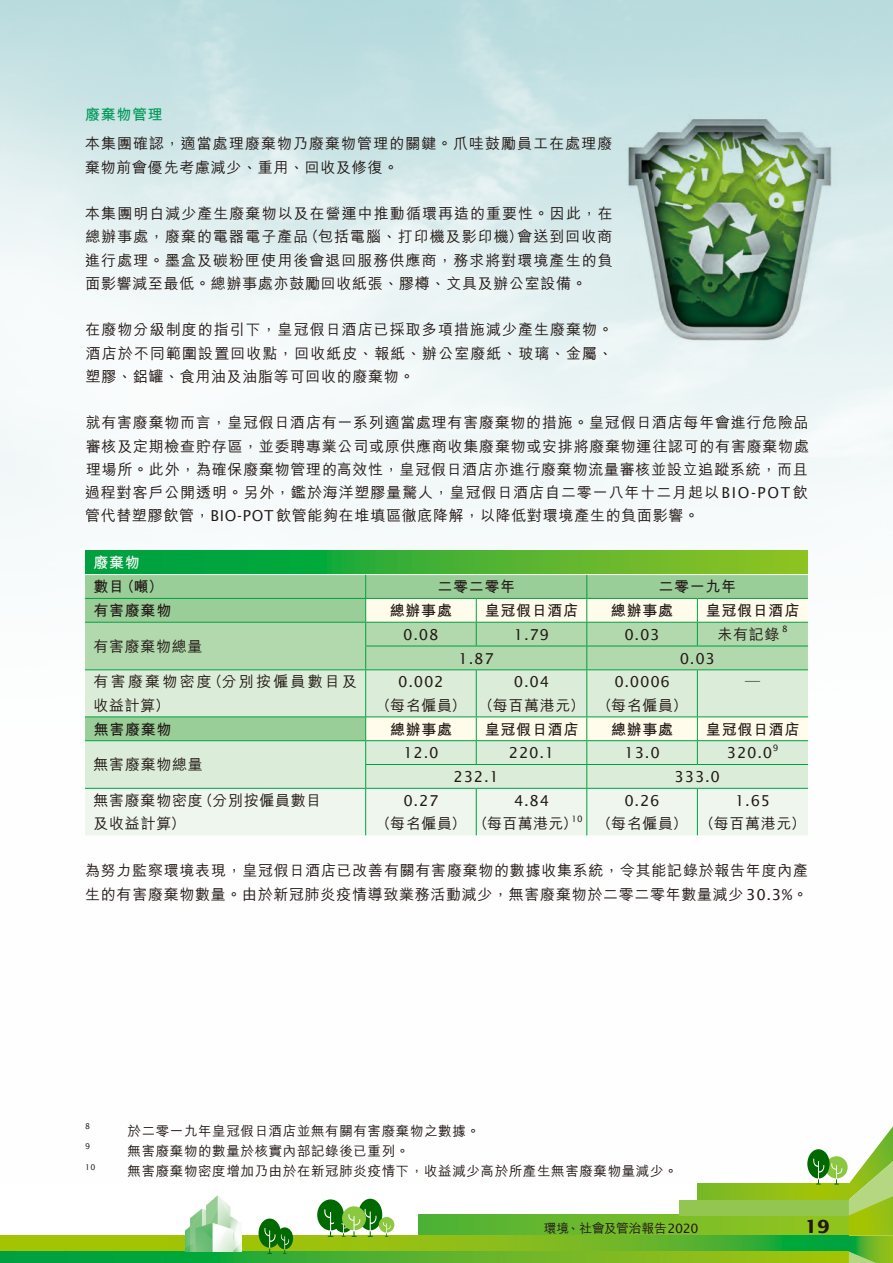
<style>
.page{position:relative;width:893px;height:1263px;background:#fff}
.page>*{position:absolute;margin:0;border:0;box-sizing:border-box;transform-origin:0 0}
.t1{font:700 18px "Lucida Sans Std";color:#231916}
.t2{font:500 15px/23.2px "M Hei HK";letter-spacing:.045em;color:#231916;text-align:justify}
.t3{font:15px "Lucida Sans Std";letter-spacing:.045em;color:#231916}
.t4{font:700 15px "M Hei HK";letter-spacing:.045em;color:#231916}
.t5{font:500 15px/23.2px "M Hei HK";letter-spacing:.07em;color:#231916}
.t6{font:500 15px/23.2px "M Hei HK";letter-spacing:.15em;color:#231916}
.t7{font:700 15px "M Hei HK";letter-spacing:.045em;color:#009859}
.t8{font:700 15px "M Hei HK";color:#fff}
.t9{font:500 13.5px "M Hei HK";letter-spacing:.045em;color:#231916}
.t10{font:500 12.75px "M Hei HK";letter-spacing:-.01em;color:#231916}
.t11{font:8.7px "Lucida Sans Std";color:#231916}
.t12{font:7.8px "Lucida Sans Std";color:#231916}
.s1{font-family:"Lucida Sans Std";font-weight:400}
</style>
<div class="page">
<img style="left:0;top:0;width:893px;height:836px">
<svg style="left:419px;top:1215px;width:388px;height:21px;background:#6fba2b"></svg>
<svg style="left:0;top:1236px;width:807px;height:15px;background:#7fbb19"></svg>
<svg style="left:0;top:1251px;width:807px;height:12px;background:#4cb12e"></svg>
<svg style="left:698px;top:1183px;width:109px;height:16px;background:#8bbd1b"></svg>
<div style="left:679px;top:1199px;width:170px;height:16px;background:#92c651"></div>
<svg style="left:807px;top:1126px;width:86px;height:137px"></svg>
<img style="left:185px;top:1195px;width:57px;height:56px">
<svg style="left:259px;top:1218px;width:34px;height:36px"></svg>
<svg style="left:317px;top:1199px;width:77px;height:38px"></svg>
<svg style="left:85px;top:551px;width:723px;height:23px;background:#3eb033"></svg>
<div style="left:85px;top:670px;width:723px;height:46px;background:#dbedd8"></div>
<hr style="left:85px;top:574px;width:281px;height:1px;background:#fff">
<hr style="left:366px;top:574px;width:110px;height:1px;background:#fff">
<hr style="left:476px;top:574px;width:111px;height:1px;background:#fff">
<hr style="left:587px;top:574px;width:110px;height:1px;background:#fff">
<hr style="left:697px;top:574px;width:111px;height:1px;background:#fff">
<svg style="left:85px;top:575px;width:723px;height:94px;background:#afd8ab"></svg>
<hr style="left:697px;top:646px;width:111px;height:1px;background:#00a041">
<hr style="left:85px;top:669px;width:281px;height:1px;background:#00a041">
<hr style="left:366px;top:669px;width:110px;height:1px;background:#00a041">
<hr style="left:365px;top:670px;width:1px;height:46px;background:#00a041">
<hr style="left:476px;top:669px;width:111px;height:1px;background:#00a041">
<hr style="left:476px;top:670px;width:1px;height:46px;background:#00a041">
<hr style="left:587px;top:669px;width:110px;height:1px;background:#00a041">
<hr style="left:586px;top:670px;width:1px;height:46px;background:#00a041">
<hr style="left:697px;top:669px;width:111px;height:1px;background:#00a041">
<hr style="left:697px;top:670px;width:1px;height:46px;background:#00a041">
<hr style="left:85px;top:716px;width:281px;height:1px;background:#00a041">
<hr style="left:366px;top:716px;width:110px;height:1px;background:#00a041">
<hr style="left:476px;top:716px;width:111px;height:1px;background:#00a041">
<hr style="left:587px;top:716px;width:110px;height:1px;background:#00a041">
<hr style="left:697px;top:716px;width:111px;height:1px;background:#00a041">
<svg style="left:85px;top:717px;width:723px;height:118px;background:#dceeda"></svg>
<hr style="left:697px;top:764px;width:111px;height:1px;background:#00a041">
<hr style="left:85px;top:788px;width:281px;height:1px;background:#00a041">
<hr style="left:366px;top:788px;width:110px;height:1px;background:#00a041">
<hr style="left:365px;top:789px;width:1px;height:46px;background:#00a041">
<hr style="left:476px;top:788px;width:111px;height:1px;background:#00a041">
<hr style="left:476px;top:789px;width:1px;height:46px;background:#00a041">
<hr style="left:587px;top:788px;width:110px;height:1px;background:#00a041">
<hr style="left:586px;top:789px;width:1px;height:46px;background:#00a041">
<hr style="left:697px;top:788px;width:111px;height:1px;background:#00a041">
<hr style="left:697px;top:789px;width:1px;height:46px;background:#00a041">
<img style="left:625px;top:94px;width:240px;height:258px">
<p class="t7" style="left:85px;top:103px;width:79px">廢棄物管理</p>
<p class="t5" style="left:85px;top:131px;width:529px">本集團確認，適當處理廢棄物乃廢棄物管理的關鍵。爪哇鼓勵員工在處理廢棄物前會優先考慮減少、重用、回收及修復。</p>
<p class="t2" style="left:85px;top:201px;width:529px">本集團明白減少產生廢棄物以及在營運中推動循環再造的重要性。因此，在總辦事處，廢棄的電器電子產品（包括電腦、打印機及影印機）會送到回收商進行處理。墨盒及碳粉匣使用後會退回服務供應商，務求將對環境產生的負面影響減至最低。總辦事處亦鼓勵回收紙張、膠樽、文具及辦公室設備。</p>
<p class="t2" style="left:86px;top:317px;width:529px">在廢物分級制度的指引下，皇冠假日酒店已採取多項措施減少產生廢棄物。酒店於不同範圍設置回收點，回收紙皮、報紙、辦公室廢紙、玻璃、金屬、塑膠、鋁罐、食用油及油脂等可回收的廢棄物。</p>
<p class="t2" style="left:85px;top:410px;width:725px">就有害廢棄物而言，皇冠假日酒店有一系列適當處理有害廢棄物的措施。皇冠假日酒店每年會進行危險品審核及定期檢查貯存區，並委聘專業公司或原供應商收集廢棄物或安排將廢棄物運往認可的有害廢棄物處理場所。此外，為確保廢棄物管理的高效性，皇冠假日酒店亦進行廢棄物流量審核並設立追蹤系統，而且過程對客戶公開透明。另外，鑑於海洋塑膠量驚人，皇冠假日酒店自二零一八年十二月起以 <span class="s1">BIO-POT</span> 飲管代替塑膠飲管，<span class="s1">BIO-POT</span> 飲管能夠在堆填區徹底降解，以降低對環境產生的負面影響。</p>
<p class="t8" style="left:94px;top:552px;width:48px">廢棄物</p>
<p class="t4" style="left:94px;top:576px;width:71px">數目（噸）</p>
<p class="t4" style="left:437px;top:576px;width:79px">二零二零年</p>
<p class="t4" style="left:658px;top:576px;width:79px">二零一九年</p>
<p class="t4" style="left:94px;top:600px;width:79px">有害廢棄物</p>
<p class="t4" style="left:390px;top:600px;width:64px">總辦事處</p>
<p class="t4" style="left:485px;top:600px;width:95px">皇冠假日酒店</p>
<p class="t4" style="left:611px;top:600px;width:64px">總辦事處</p>
<p class="t4" style="left:706px;top:600px;width:95px">皇冠假日酒店</p>
<p class="t2" style="left:93px;top:633px;width:111px">有害廢棄物總量</p>
<p class="t3" style="left:403px;top:626px;width:37px">0.08</p>
<p class="t3" style="left:514px;top:626px;width:37px">1.79</p>
<p class="t3" style="left:624px;top:626px;width:37px">0.03</p>
<p class="t2" style="left:717px;top:621px;width:64px">未有記錄</p>
<p class="t11" style="left:782px;top:624px;width:7px">8</p>
<p class="t3" style="left:459px;top:650px;width:37px">1.87</p>
<p class="t3" style="left:680px;top:650px;width:37px">0.03</p>
<p class="t6" style="left:94px;top:669px;width:265px">有害廢棄物密度（分別按僱員數目及收益計算）</p>
<p class="t3" style="left:398px;top:673px;width:47px">0.002</p>
<p class="t2" style="left:376px;top:692px;width:92px">（每名僱員）</p>
<p class="t3" style="left:514px;top:673px;width:37px">0.04</p>
<p class="t2" style="left:479px;top:692px;width:108px">（每百萬港元）</p>
<p class="t3" style="left:614px;top:673px;width:57px">0.0006</p>
<p class="t2" style="left:597px;top:692px;width:92px">（每名僱員）</p>
<p class="t2" style="left:745px;top:669px;width:16px">—</p>
<p class="t4" style="left:94px;top:718px;width:79px">無害廢棄物</p>
<p class="t4" style="left:390px;top:718px;width:64px">總辦事處</p>
<p class="t4" style="left:485px;top:718px;width:95px">皇冠假日酒店</p>
<p class="t4" style="left:611px;top:718px;width:64px">總辦事處</p>
<p class="t4" style="left:706px;top:718px;width:95px">皇冠假日酒店</p>
<p class="t2" style="left:94px;top:752px;width:111px">無害廢棄物總量</p>
<p class="t3" style="left:403px;top:744px;width:37px">12.0</p>
<p class="t3" style="left:509px;top:744px;width:47px">220.1</p>
<p class="t3" style="left:625px;top:744px;width:37px">13.0</p>
<p class="t3" style="left:727px;top:744px;width:47px">320.0</p>
<p class="t11" style="left:773px;top:743px;width:7px">9</p>
<p class="t3" style="left:453px;top:768px;width:47px">232.1</p>
<p class="t3" style="left:675px;top:768px;width:47px">333.0</p>
<p class="t2" style="left:94px;top:787px;width:229px">無害廢棄物密度（分別按僱員數目及收益計算）</p>
<p class="t3" style="left:403px;top:792px;width:37px">0.27</p>
<p class="t3" style="left:735px;top:792px;width:37px">1.65</p>
<p class="t2" style="left:700px;top:811px;width:108px">（每百萬港元）</p>
<p class="t2" style="left:85px;top:858px;width:724px">為努力監察環境表現，皇冠假日酒店已改善有關有害廢棄物的數據收集系統，令其能記錄於報告年度內產生的有害廢棄物數量。由於新冠肺炎疫情導致業務活動減少，無害廢棄物於二零二零年數量減少 <span class="s1">30.3%</span>。</p>
<p class="t3" style="left:624px;top:792px;width:37px">0.26</p>
<p class="t2" style="left:597px;top:811px;width:92px">（每名僱員）</p>
<p class="t3" style="left:514px;top:792px;width:37px">4.84</p>
<p class="t2" style="left:473px;top:811px;width:106px">（每百萬港元）</p>
<p class="t11" style="left:571px;top:814px;width:13px">10</p>
<p class="t2" style="left:376px;top:811px;width:92px">（每名僱員）</p>
<p class="t12" style="left:85px;top:1122px;width:6px">8</p>
<p class="t9" style="left:128px;top:1121px;width:354px">於二零一九年皇冠假日酒店並無有關有害廢棄物之數據。</p>
<p class="t12" style="left:85px;top:1142px;width:6px">9</p>
<p class="t9" style="left:128px;top:1141px;width:283px">無害廢棄物的數量於核實內部記錄後已重列。</p>
<p class="t12" style="left:85px;top:1162px;width:12px">10</p>
<p class="t9" style="left:128px;top:1161px;width:552px">無害廢棄物密度增加乃由於在新冠肺炎疫情下，收益減少高於所產生無害廢棄物量減少。</p>
<p class="t10" style="left:544px;top:1219px;width:156px">環境、社會及管治報告<span class="s1">2020</span></p>
<p class="t1" style="left:805px;top:1216px;width:26px">19</p>
</div>
